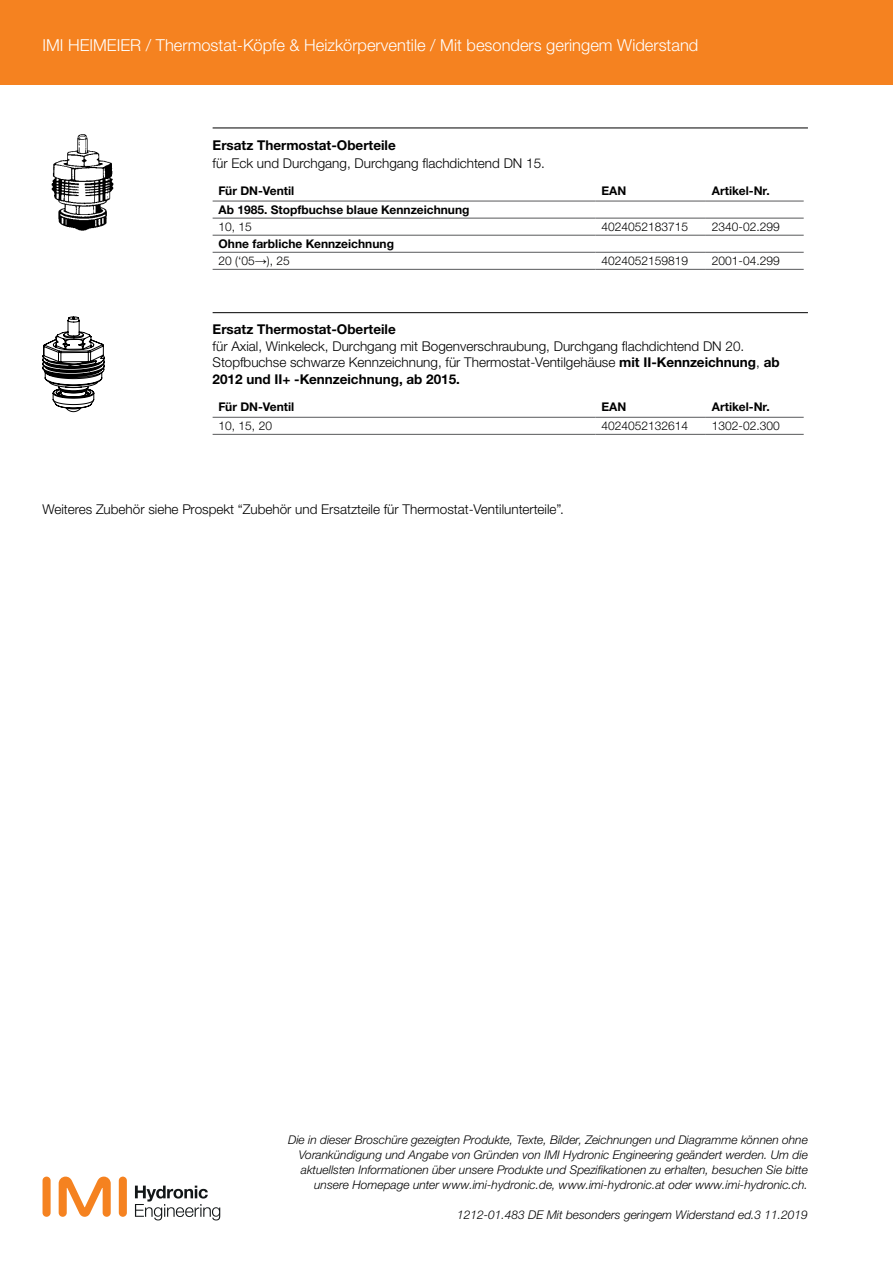
<style>
.page{position:relative;width:893px;height:1263px;background:#fff}
.page>*{position:absolute;margin:0;border:0;box-sizing:border-box;transform-origin:0 0}
.t1{font:300 16.5px "Helvetica Neue LTW1 G";color:#fff}
.t2{font:300 13.5px/16.5px "Helvetica Neue LTW1 G";color:#000}
.t3{font:700 13.5px "Helvetica Neue LTW1 G";color:#000}
.t4{font:italic 300 12px/15px "Helvetica Neue LTW1 G";color:#000;text-align:right}
.t5{font:700 12px/17.1px "Helvetica Neue LTW1 G";color:#000}
.t6{font:300 12px "Helvetica Neue LTW1 G";color:#000}
.s1{font-weight:300}
.s2{font-family:"Times New Roman";font-weight:400}
.s3{font-weight:700}
</style>
<div class="page">
<div style="left:119px;top:1176px;width:8px;height:41px;background:#f58220;border-radius:4px"></div>
<div style="left:43px;top:1176px;width:8px;height:41px;background:#f58220;border-radius:4px"></div>
<svg style="left:59px;top:1176px;width:52px;height:41px"></svg>
<svg style="left:135px;top:1185px;width:85px;height:35px"></svg>
<div style="left:0;top:0;width:893px;height:85px;background:#f58220"></div>
<hr style="left:213px;top:128px;width:595px;height:1px;background:#000">
<hr style="left:213px;top:312px;width:595px;height:1px;background:#000">
<hr style="left:213px;top:201px;width:382px;height:1px;background:#58595b">
<hr style="left:595px;top:201px;width:111px;height:1px;background:#58595b">
<hr style="left:706px;top:201px;width:98px;height:1px;background:#58595b">
<hr style="left:213px;top:218px;width:382px;height:1px;background:#58595b">
<hr style="left:595px;top:218px;width:111px;height:1px;background:#58595b">
<hr style="left:706px;top:218px;width:98px;height:1px;background:#58595b">
<hr style="left:213px;top:235px;width:382px;height:1px;background:#58595b">
<hr style="left:595px;top:235px;width:111px;height:1px;background:#58595b">
<hr style="left:706px;top:235px;width:98px;height:1px;background:#58595b">
<hr style="left:213px;top:252px;width:382px;height:1px;background:#58595b">
<hr style="left:213px;top:269px;width:382px;height:1px;background:#58595b">
<hr style="left:595px;top:252px;width:111px;height:1px;background:#58595b">
<hr style="left:595px;top:269px;width:111px;height:1px;background:#58595b">
<hr style="left:706px;top:252px;width:98px;height:1px;background:#58595b">
<hr style="left:706px;top:269px;width:98px;height:1px;background:#58595b">
<hr style="left:213px;top:417px;width:382px;height:1px;background:#58595b">
<hr style="left:213px;top:434px;width:382px;height:1px;background:#58595b">
<hr style="left:595px;top:417px;width:111px;height:1px;background:#58595b">
<hr style="left:595px;top:434px;width:111px;height:1px;background:#58595b">
<hr style="left:706px;top:417px;width:98px;height:1px;background:#58595b">
<hr style="left:706px;top:434px;width:98px;height:1px;background:#58595b">
<img style="left:51px;top:134px;width:63px;height:97px">
<svg style="left:43px;top:317px;width:62px;height:95px"></svg>
<h1 class="t1" style="left:43px;top:35px;width:657px">IMI HEIMEIER / Thermostat-Köpfe &amp; Heizkörperventile / Mit besonders geringem Widerstand</h1>
<p class="t3" style="left:213px;top:136px;width:185px">Ersatz Thermostat-Oberteile</p>
<p class="t2" style="left:213px;top:154px;width:334px">für Eck und Durchgang, Durchgang flachdichtend DN 15.</p>
<p class="t5" style="left:219px;top:182px;width:77px">Für DN-Ventil</p>
<p class="t5" style="left:601px;top:182px;width:26px">EAN</p>
<p class="t5" style="left:712px;top:182px;width:60px">Artikel-Nr.</p>
<p class="t5" style="left:219px;top:201px;width:252px">Ab 1985. Stopfbuchse blaue Kennzeichnung</p>
<p class="t6" style="left:219px;top:219px;width:35px">10, 15</p>
<p class="t6" style="left:601px;top:219px;width:88px">4024052183715</p>
<p class="t6" style="left:712px;top:219px;width:69px">2340-02.299</p>
<p class="t5" style="left:219px;top:235px;width:177px">Ohne farbliche Kennzeichnung<br><span class="s1">20 (‘05</span><span class="s2">→</span><span class="s1">), 25</span></p>
<p class="t6" style="left:601px;top:253px;width:88px">4024052159819</p>
<p class="t6" style="left:712px;top:253px;width:69px">2001-04.299</p>
<p class="t3" style="left:213px;top:321px;width:185px">Ersatz Thermostat-Oberteile</p>
<p class="t2" style="left:213px;top:338px;width:569px">für Axial, Winkeleck, Durchgang mit Bogenverschraubung, Durchgang flachdichtend DN 20.<br>Stopfbuchse schwarze Kennzeichnung, für Thermostat-Ventilgehäuse <span class="s3">mit II-Kennzeichnung</span>, <span class="s3">ab<br>2012 und II+ -Kennzeichnung, ab 2015.</span></p>
<p class="t5" style="left:219px;top:398px;width:77px">Für DN-Ventil</p>
<p class="t5" style="left:601px;top:398px;width:26px">EAN</p>
<p class="t5" style="left:712px;top:398px;width:60px">Artikel-Nr.</p>
<p class="t6" style="left:219px;top:418px;width:55px">10, 15, 20</p>
<p class="t6" style="left:601px;top:418px;width:88px">4024052132614</p>
<p class="t6" style="left:712px;top:418px;width:69px">1302-02.300</p>
<p class="t2" style="left:43px;top:501px;width:523px">Weiteres Zubehör siehe Prospekt “Zubehör und Ersatzteile für Thermostat-Ventilunterteile”.</p>
<p class="t4" style="left:288px;top:1132px;width:521px">Die in dieser Broschüre gezeigten Produkte, Texte, Bilder, Zeichnungen und Diagramme können ohne Vorankündigung und Angabe von Gründen von IMI Hydronic Engineering geändert werden. Um die aktuellsten Informationen über unsere Produkte und Spezifikationen zu erhalten, besuchen Sie bitte unsere Homepage unter www.imi-hydronic.de, www.imi-hydronic.at oder www.imi-hydronic.ch.</p>
<p class="t4" style="left:457px;top:1207px;width:352px">1212-01.483 DE Mit besonders geringem Widerstand ed.3 11.2019</p>
</div>
